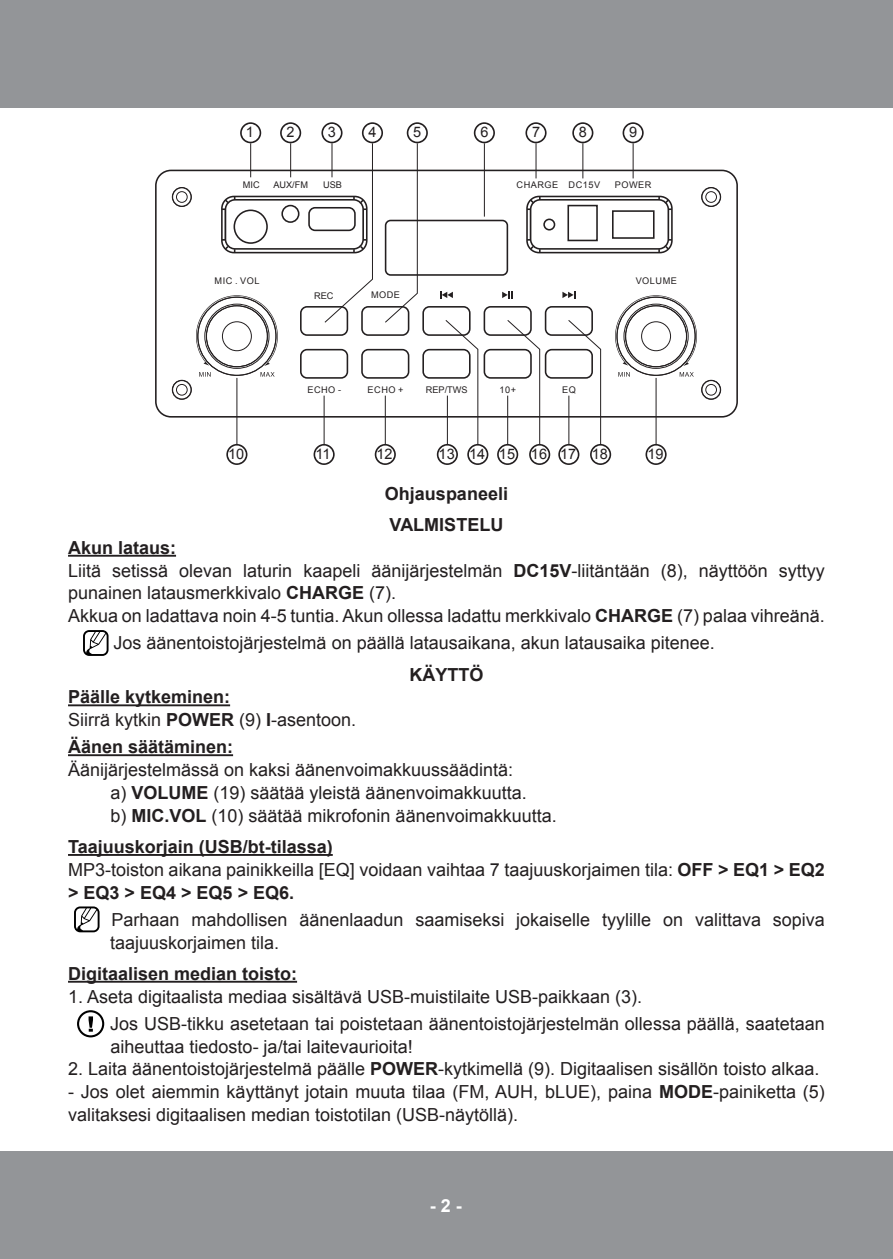
<style>
.page{position:relative;width:893px;height:1259px;background:#fff}
.page>*{position:absolute;margin:0;border:0;box-sizing:border-box;transform-origin:0 0}
.t1{font:18px/22.8px "Arial";color:#231f20}
.t2{font:700 18px "Arial";color:#231f20}
.t3{font:700 18px "Arial";color:#fff}
.t4{font:14.4px "Arial";color:#231f20}
.t5{font:9.3px "Arial";letter-spacing:.055em;color:#231f20}
.s1{font-weight:700}
</style>
<div class="page">
<div style="left:0;top:0;width:893px;height:108px;background:#939598"></div>
<div style="left:0;top:1151px;width:893px;height:108px;background:#939598"></div>
<hr style="left:68px;top:555px;width:108px;height:2px;background:#231f20">
<hr style="left:68px;top:704px;width:162px;height:2px;background:#231f20">
<hr style="left:68px;top:754px;width:165px;height:2px;background:#231f20">
<hr style="left:68px;top:854px;width:265px;height:2px;background:#231f20">
<hr style="left:68px;top:980px;width:229px;height:2px;background:#231f20">
<div style="left:221px;top:196px;width:147px;height:57px;border:2px solid #231f20;border-radius:12px"></div>
<div style="left:225px;top:199px;width:139px;height:51px;border:2px solid #231f20;border-radius:10px"></div>
<svg style="left:222px;top:196px;width:13px;height:14px"></svg>
<svg style="left:222px;top:239px;width:13px;height:14px"></svg>
<hr style="left:225px;top:209px;width:1px;height:31px;background:#231f20">
<div style="left:567px;top:205px;width:31px;height:36px;border:2px solid #231f20"></div>
<div style="left:612px;top:210px;width:43px;height:29px;border:2px solid #231f20"></div>
<div style="left:385px;top:220px;width:123px;height:56px;border:2px solid #231f20;border-radius:5px"></div>
<div style="left:300px;top:306px;width:48px;height:30px;border:2px solid #231f20;border-radius:6px"></div>
<div style="left:300px;top:349px;width:48px;height:30px;border:2px solid #231f20;border-radius:6px"></div>
<div style="left:361px;top:306px;width:48px;height:30px;border:2px solid #231f20;border-radius:6px"></div>
<div style="left:422px;top:306px;width:49px;height:30px;border:2px solid #231f20;border-radius:6px"></div>
<div style="left:422px;top:349px;width:49px;height:30px;border:2px solid #231f20;border-radius:6px"></div>
<div style="left:484px;top:306px;width:48px;height:30px;border:2px solid #231f20;border-radius:6px"></div>
<div style="left:484px;top:349px;width:48px;height:30px;border:2px solid #231f20;border-radius:6px"></div>
<div style="left:545px;top:306px;width:48px;height:30px;border:2px solid #231f20;border-radius:6px"></div>
<div style="left:545px;top:349px;width:48px;height:30px;border:2px solid #231f20;border-radius:6px"></div>
<div style="left:361px;top:349px;width:48px;height:30px;border:2px solid #231f20;border-radius:6px"></div>
<svg style="left:240px;top:122px;width:21px;height:21px"></svg>
<hr style="left:250px;top:143px;width:1px;height:34px;background:#231f20">
<svg style="left:226px;top:444px;width:21px;height:21px"></svg>
<hr style="left:236px;top:378px;width:1px;height:66px;background:#231f20">
<svg style="left:314px;top:444px;width:21px;height:21px"></svg>
<hr style="left:324px;top:395px;width:1px;height:49px;background:#231f20">
<svg style="left:375px;top:444px;width:21px;height:21px"></svg>
<hr style="left:385px;top:395px;width:1px;height:49px;background:#231f20">
<svg style="left:280px;top:122px;width:21px;height:21px"></svg>
<hr style="left:290px;top:143px;width:1px;height:34px;background:#231f20">
<svg style="left:474px;top:122px;width:21px;height:21px"></svg>
<hr style="left:484px;top:143px;width:1px;height:74px;background:#231f20">
<svg style="left:525px;top:122px;width:22px;height:21px"></svg>
<hr style="left:535px;top:143px;width:1px;height:35px;background:#231f20">
<svg style="left:572px;top:122px;width:21px;height:21px"></svg>
<hr style="left:582px;top:143px;width:1px;height:35px;background:#231f20">
<svg style="left:623px;top:122px;width:21px;height:21px"></svg>
<hr style="left:633px;top:143px;width:1px;height:35px;background:#231f20">
<svg style="left:437px;top:319px;width:51px;height:146px"></svg>
<svg style="left:321px;top:122px;width:107px;height:202px"></svg>
<svg style="left:497px;top:319px;width:53px;height:146px"></svg>
<svg style="left:440px;top:291px;width:13px;height:7px"></svg>
<svg style="left:199px;top:372px;width:76px;height:5px"></svg>
<div style="left:526px;top:196px;width:147px;height:57px;border:2px solid #231f20;border-radius:12px"></div>
<div style="left:530px;top:199px;width:139px;height:51px;border:2px solid #231f20;border-radius:10px"></div>
<svg style="left:658px;top:196px;width:14px;height:14px"></svg>
<svg style="left:527px;top:196px;width:14px;height:14px"></svg>
<svg style="left:527px;top:239px;width:14px;height:14px"></svg>
<svg style="left:658px;top:239px;width:14px;height:14px"></svg>
<hr style="left:530px;top:209px;width:1px;height:31px;background:#231f20">
<hr style="left:668px;top:209px;width:1px;height:31px;background:#231f20">
<div style="left:701px;top:380px;width:20px;height:20px;border:1px solid #231f20;border-radius:50%"></div>
<div style="left:172px;top:380px;width:20px;height:20px;border:1px solid #231f20;border-radius:50%"></div>
<div style="left:176px;top:384px;width:12px;height:12px;border:1px solid #231f20;border-radius:50%"></div>
<div style="left:172px;top:380px;width:20px;height:19px;border:1px solid #231f20;border-radius:50%"></div>
<div style="left:176px;top:191px;width:12px;height:12px;border:1px solid #231f20;border-radius:50%"></div>
<div style="left:172px;top:187px;width:20px;height:20px;border:1px solid #231f20;border-radius:50%"></div>
<div style="left:705px;top:191px;width:12px;height:12px;border:1px solid #231f20;border-radius:50%"></div>
<div style="left:701px;top:187px;width:20px;height:20px;border:1px solid #231f20;border-radius:50%"></div>
<div style="left:701px;top:380px;width:20px;height:19px;border:1px solid #231f20;border-radius:50%"></div>
<div style="left:705px;top:384px;width:12px;height:12px;border:1px solid #231f20;border-radius:50%"></div>
<div style="left:281px;top:205px;width:18px;height:18px;border:2px solid #231f20;border-radius:50%"></div>
<div style="left:234px;top:209px;width:34px;height:35px;border:2px solid #231f20;border-radius:50%"></div>
<svg style="left:196px;top:295px;width:82px;height:71px"></svg>
<svg style="left:558px;top:291px;width:139px;height:174px"></svg>
<svg style="left:502px;top:291px;width:11px;height:7px"></svg>
<div style="left:155px;top:170px;width:583px;height:247px;border:2px solid #231f20;border-radius:15px"></div>
<div style="left:543px;top:218px;width:12px;height:12px;border:2px solid #231f20;border-radius:50%"></div>
<div style="left:308px;top:207px;width:48px;height:24px;border:2px solid #231f20;border-radius:6px"></div>
<svg style="left:83px;top:630px;width:26px;height:26px"></svg>
<svg style="left:74px;top:906px;width:26px;height:26px"></svg>
<svg style="left:77px;top:1010px;width:27px;height:27px"></svg>
<p class="t4" style="left:246px;top:123px;width:10px">1</p>
<p class="t4" style="left:287px;top:123px;width:10px">2</p>
<p class="t4" style="left:328px;top:123px;width:10px">3</p>
<p class="t4" style="left:368px;top:123px;width:10px">4</p>
<p class="t4" style="left:413px;top:123px;width:10px">5</p>
<p class="t4" style="left:480px;top:123px;width:10px">6</p>
<p class="t4" style="left:532px;top:123px;width:10px">7</p>
<p class="t4" style="left:579px;top:123px;width:10px">8</p>
<p class="t4" style="left:629px;top:123px;width:10px">9</p>
<p class="t5" style="left:273px;top:179px;width:36px">AUX/FM</p>
<p class="t5" style="left:517px;top:179px;width:85px">CHARGE DC15V</p>
<p class="t5" style="left:615px;top:179px;width:38px">POWER</p>
<p class="t5" style="left:243px;top:179px;width:18px">MIC</p>
<p class="t5" style="left:323px;top:179px;width:20px">USB</p>
<p class="t5" style="left:215px;top:275px;width:46px">MIC . VOL</p>
<p class="t5" style="left:636px;top:275px;width:43px">VOLUME</p>
<p class="t5" style="left:314px;top:289px;width:21px">REC</p>
<p class="t5" style="left:371px;top:289px;width:31px">MODE</p>
<p class="t5" style="left:307px;top:383px;width:35px">ECHO -</p>
<p class="t5" style="left:368px;top:383px;width:37px">ECHO +</p>
<p class="t5" style="left:500px;top:383px;width:18px">10+</p>
<p class="t5" style="left:562px;top:383px;width:15px">EQ</p>
<p class="t5" style="left:426px;top:383px;width:43px">REP/TWS</p>
<p class="t4" style="left:228px;top:444px;width:18px">10</p>
<p class="t4" style="left:315px;top:444px;width:17px">11</p>
<p class="t4" style="left:377px;top:444px;width:18px">12</p>
<p class="t4" style="left:439px;top:444px;width:78px">13 14 15</p>
<p class="t4" style="left:560px;top:444px;width:18px">17</p>
<p class="t4" style="left:647px;top:444px;width:18px">19</p>
<p class="t4" style="left:531px;top:444px;width:18px">16</p>
<p class="t4" style="left:592px;top:444px;width:18px">18</p>
<p class="t2" style="left:385px;top:481px;width:125px">Ohjauspaneeli</p>
<p class="t2" style="left:390px;top:513px;width:115px">VALMISTELU</p>
<p class="t2" style="left:68px;top:535px;width:110px">Akun lataus:</p>
<p class="t1" style="left:68px;top:559px;width:758px">Liitä setissä olevan laturin kaapeli äänijärjestelmän <span class="s1">DC15V</span>-liitäntään (8), näyttöön syttyy punainen latausmerkkivalo <span class="s1">CHARGE</span> (7).</p>
<p class="t1" style="left:68px;top:605px;width:758px">Akkua on ladattava noin 4-5 tuntia. Akun ollessa ladattu merkkivalo <span class="s1">CHARGE</span> (7) palaa vihreänä.</p>
<p class="t1" style="left:114px;top:632px;width:603px">Jos äänentoistojärjestelmä on päällä latausaikana, akun latausaika pitenee.</p>
<p class="t2" style="left:409px;top:662px;width:75px">KÄYTTÖ</p>
<p class="t2" style="left:68px;top:685px;width:164px">Päälle kytkeminen:</p>
<p class="t1" style="left:68px;top:708px;width:290px">Siirrä kytkin <span class="s1">POWER</span> (9) <span class="s1">I</span>-asentoon.</p>
<p class="t2" style="left:68px;top:735px;width:167px">Äänen säätäminen:</p>
<p class="t1" style="left:68px;top:758px;width:447px">Äänijärjestelmässä on kaksi äänenvoimakkuussäädintä:</p>
<p class="t1" style="left:111px;top:781px;width:418px">a) <span class="s1">VOLUME</span> (19) säätää yleistä äänenvoimakkuutta.</p>
<p class="t1" style="left:111px;top:804px;width:448px">b) <span class="s1">MIC.VOL</span> (10) säätää mikrofonin äänenvoimakkuutta.</p>
<p class="t2" style="left:68px;top:835px;width:266px">Taajuuskorjain (USB/bt-tilassa)</p>
<p class="t1" style="left:68px;top:858px;width:758px">MP3-toiston aikana painikkeilla [EQ] voidaan vaihtaa 7 taajuuskorjaimen tila: <span class="s1">OFF &gt; EQ1 &gt; EQ2 &gt; EQ3 &gt; EQ4 &gt; EQ5 &gt; EQ6.</span></p>
<p class="t1" style="left:110px;top:908px;width:716px">Parhaan mahdollisen äänenlaadun saamiseksi jokaiselle tyylille on valittava sopiva taajuuskorjaimen tila.</p>
<p class="t2" style="left:68px;top:961px;width:231px">Digitaalisen median toisto:</p>
<p class="t1" style="left:68px;top:985px;width:576px">1. Aseta digitaalista mediaa sisältävä USB-muistilaite USB-paikkaan (3).</p>
<p class="t1" style="left:110px;top:1012px;width:716px">Jos USB-tikku asetetaan tai poistetaan äänentoistojärjestelmän ollessa päällä, saatetaan aiheuttaa tiedosto- ja/tai laitevaurioita!</p>
<p class="t1" style="left:68px;top:1057px;width:753px">2. Laita äänentoistojärjestelmä päälle <span class="s1">POWER</span>-kytkimellä (9). Digitaalisen sisällön toisto alkaa.</p>
<p class="t1" style="left:68px;top:1080px;width:758px">- Jos olet aiemmin käyttänyt jotain muuta tilaa (FM, AUH, bLUE), paina <span class="s1">MODE</span>-painiketta (5) valitaksesi digitaalisen median toistotilan (USB-näytöllä).</p>
<p class="t3" style="left:430px;top:1193px;width:34px">- 2 -</p>
</div>
